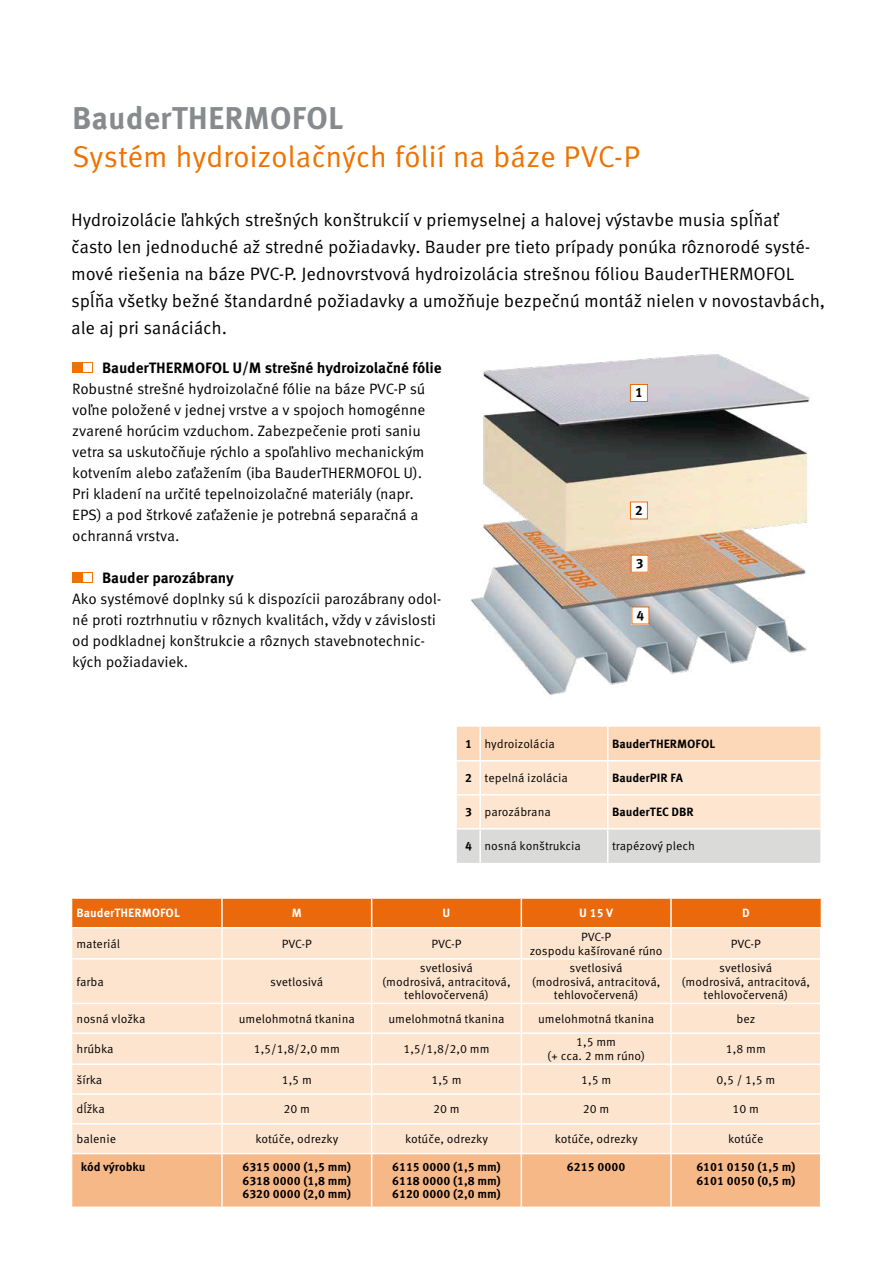
<style>
.page{position:relative;width:893px;height:1263px;background:#fff}
.page>*{position:absolute;margin:0;border:0;box-sizing:border-box;transform-origin:0 0}
.Innen_Head{font:700 31.5px "Meta Correspondence Pro";color:#878b8e}
.Innen_Subhead{font:30px "Meta Correspondence Pro";letter-spacing:-.01em;color:#ed7201}
.Innen_Copy12pt{font:18px/27px "Meta Correspondence Pro";letter-spacing:-.01em;color:#000}
.Innen_Copy10pt{font:15px/21px "Meta Correspondence Pro";letter-spacing:-.01em;color:#000}
.Innen_Copy10pt_fett{font:700 15px "Meta Correspondence Pro";letter-spacing:-.01em;color:#000}
.t1{font:700 13.5px "Meta Correspondence Pro";color:#000}
.t2{font:12px/13.5px "Meta Correspondence Pro";letter-spacing:-.005em;color:#000;text-align:center}
.t3{font:700 12px "Meta Correspondence Pro";color:#000}
.t4{font:700 12px "Meta Correspondence Pro";color:#fff}
</style>
<div class="page">
<div style="left:72px;top:362px;width:10px;height:11px;background:#ed7201"></div>
<svg style="left:82px;top:362px;width:11px;height:11px"></svg>
<div style="left:72px;top:572px;width:10px;height:11px;background:#ed7201"></div>
<svg style="left:82px;top:572px;width:11px;height:11px"></svg>
<svg style="left:457px;top:727px;width:363px;height:136px;background:#f4e0ce"></svg>
<div style="left:72px;top:928px;width:748px;height:75px;background:#fde4cf"></div>
<div style="left:72px;top:898px;width:749px;height:29px;background:#eb690b"></div>
<hr style="left:671px;top:897px;width:150px;height:2px;background:#fff">
<hr style="left:670px;top:899px;width:2px;height:28px;background:#fff">
<hr style="left:221px;top:928px;width:2px;height:30px;background:#fff">
<hr style="left:371px;top:928px;width:1px;height:30px;background:#fff">
<hr style="left:521px;top:928px;width:1px;height:30px;background:#fff">
<hr style="left:670px;top:928px;width:2px;height:30px;background:#fff">
<hr style="left:72px;top:958px;width:150px;height:1px;background:#fff">
<hr style="left:222px;top:958px;width:150px;height:1px;background:#fff">
<hr style="left:221px;top:959px;width:2px;height:44px;background:#fff">
<hr style="left:372px;top:958px;width:149px;height:1px;background:#fff">
<hr style="left:371px;top:959px;width:1px;height:44px;background:#fff">
<hr style="left:521px;top:958px;width:150px;height:1px;background:#fff">
<hr style="left:521px;top:959px;width:1px;height:44px;background:#fff">
<hr style="left:671px;top:958px;width:150px;height:1px;background:#fff">
<hr style="left:670px;top:959px;width:2px;height:44px;background:#fff">
<svg style="left:72px;top:1004px;width:748px;height:202px;background:#fbd9be"></svg>
<hr style="left:72px;top:1153px;width:150px;height:1px;background:#fff">
<hr style="left:222px;top:1153px;width:150px;height:1px;background:#fff">
<hr style="left:221px;top:1154px;width:2px;height:52px;background:#fff">
<hr style="left:372px;top:1153px;width:149px;height:1px;background:#fff">
<hr style="left:371px;top:1154px;width:1px;height:52px;background:#fff">
<hr style="left:521px;top:1153px;width:150px;height:1px;background:#fff">
<hr style="left:521px;top:1154px;width:1px;height:52px;background:#fff">
<hr style="left:671px;top:1153px;width:150px;height:1px;background:#fff">
<hr style="left:670px;top:1154px;width:2px;height:52px;background:#fff">
<img style="left:471px;top:354px;width:339px;height:341px">
<div style="left:630px;top:384px;width:17px;height:17px;background:#fff"></div>
<div style="left:630px;top:384px;width:18px;height:18px;border:1px solid #eb690b"></div>
<div style="left:630px;top:502px;width:17px;height:17px;background:#fff"></div>
<div style="left:630px;top:502px;width:18px;height:17px;border:1px solid #eb690b"></div>
<div style="left:631px;top:555px;width:17px;height:17px;background:#fff"></div>
<div style="left:632px;top:607px;width:17px;height:17px;background:#fff"></div>
<p class="Innen_Head" style="left:72px;top:94px;width:273px">BauderTHERMOFOL</p>
<p class="Innen_Subhead" style="left:72px;top:134px;width:570px">Systém hydroizolačných fólií na báze PVC-P</p>
<p class="Innen_Copy12pt" style="left:71px;top:205px;width:709px">Hydroizolácie ľahkých strešných konštrukcií v priemyselnej a halovej výstavbe musia spĺňať</p>
<p class="Innen_Copy12pt" style="left:71px;top:232px;width:756px">často len jednoduché až stredné požiadavky. Bauder pre tieto prípady ponúka rôznorodé systé&shy;mové riešenia na báze PVC-P. Jednovrstvová hydroizolácia strešnou fóliou BauderTHERMOFOL spĺňa všetky bežné štandardné požiadavky a umožňuje bezpečnú montáž nielen v novostavbách, ale aj pri sanáciách.</p>
<p class="Innen_Copy10pt_fett" style="left:102px;top:356px;width:341px">BauderTHERMOFOL U/M strešné hydroizolačné fólie</p>
<p class="Innen_Copy10pt" style="left:72px;top:377px;width:355px">Robustné strešné hydroizolačné fólie na báze PVC-P sú voľne položené v jednej vrstve a v spojoch homogénne zvarené horúcim vzduchom. Zabezpečenie proti saniu vetra sa uskutočňuje rýchlo a spoľahlivo mechanickým kotvením alebo zaťažením (iba BauderTHERMOFOL U).</p>
<p class="Innen_Copy10pt" style="left:72px;top:482px;width:348px">Pri kladení na určité tepelnoizolačné materiály (napr.<br>EPS) a pod štrkové zaťaženie je potrebná separačná a ochranná vrstva.</p>
<p class="Innen_Copy10pt_fett" style="left:102px;top:566px;width:133px">Bauder parozábrany</p>
<p class="Innen_Copy10pt" style="left:72px;top:587px;width:371px">Ako systémové doplnky sú k dispozícii parozábrany odol&shy;né proti roztrhnutiu v rôznych kvalitách, vždy v závislosti od podkladnej konštrukcie a rôznych stavebnotechnic&shy;kých požiadaviek.</p>
<p class="t1" style="left:635px;top:382px;width:9px">1</p>
<p class="t1" style="left:635px;top:499px;width:9px">2</p>
<p class="t1" style="left:636px;top:553px;width:9px">3</p>
<p class="t1" style="left:636px;top:605px;width:9px">4</p>
<p class="t3" style="left:465px;top:735px;width:8px">1</p>
<p class="t2" style="left:484px;top:737px;width:72px">hydroizolácia</p>
<p class="t3" style="left:612px;top:735px;width:105px">BauderTHERMOFOL</p>
<p class="t3" style="left:465px;top:769px;width:8px">2</p>
<p class="t2" style="left:484px;top:771px;width:85px">tepelná izolácia</p>
<p class="t3" style="left:612px;top:769px;width:73px">BauderPIR FA</p>
<p class="t3" style="left:465px;top:803px;width:8px">3</p>
<p class="t2" style="left:484px;top:805px;width:68px">parozábrana</p>
<p class="t3" style="left:612px;top:803px;width:83px">BauderTEC DBR</p>
<p class="t3" style="left:465px;top:837px;width:8px">4</p>
<p class="t2" style="left:484px;top:839px;width:98px">nosná konštrukcia</p>
<p class="t2" style="left:612px;top:839px;width:84px">trapézový plech</p>
<p class="t4" style="left:77px;top:904px;width:105px">BauderTHERMOFOL</p>
<p class="t4" style="left:292px;top:904px;width:12px">M</p>
<p class="t4" style="left:443px;top:904px;width:9px">U</p>
<p class="t4" style="left:579px;top:904px;width:35px">U 15 V</p>
<p class="t4" style="left:742px;top:904px;width:9px">D</p>
<p class="t2" style="left:77px;top:936px;width:45px">materiál</p>
<p class="t2" style="left:282px;top:936px;width:32px">PVC-P</p>
<p class="t2" style="left:431px;top:936px;width:32px">PVC-P</p>
<p class="t2" style="left:530px;top:929px;width:134px">PVC-P<br>zospodu kašírované rúno</p>
<p class="t2" style="left:731px;top:936px;width:32px">PVC-P</p>
<p class="t2" style="left:77px;top:974px;width:29px">farba</p>
<p class="t2" style="left:270px;top:974px;width:55px">svetlosivá</p>
<p class="t2" style="left:382px;top:960px;width:130px">svetlosivá<br>(modrosivá, antracitová, tehlovočervená)</p>
<p class="t2" style="left:532px;top:960px;width:130px">svetlosivá<br>(modrosivá, antracitová, tehlovočervená)</p>
<p class="t2" style="left:682px;top:960px;width:130px">svetlosivá<br>(modrosivá, antracitová, tehlovočervená)</p>
<p class="t2" style="left:77px;top:1011px;width:70px">nosná vložka</p>
<p class="t2" style="left:239px;top:1011px;width:117px">umelohmotná tkanina</p>
<p class="t2" style="left:388px;top:1011px;width:117px">umelohmotná tkanina</p>
<p class="t2" style="left:538px;top:1011px;width:117px">umelohmotná tkanina</p>
<p class="t2" style="left:736px;top:1011px;width:20px">bez</p>
<p class="t2" style="left:77px;top:1041px;width:39px">hrúbka</p>
<p class="t2" style="left:254px;top:1041px;width:88px">1,5/1,8/2,0 mm</p>
<p class="t2" style="left:403px;top:1041px;width:88px">1,5/1,8/2,0 mm</p>
<p class="t2" style="left:547px;top:1035px;width:100px">1,5 mm<br>(+ cca. 2 mm rúno)</p>
<p class="t2" style="left:726px;top:1041px;width:42px">1,8 mm</p>
<p class="t2" style="left:77px;top:1072px;width:27px">šírka</p>
<p class="t2" style="left:282px;top:1072px;width:32px">1,5 m</p>
<p class="t2" style="left:431px;top:1072px;width:32px">1,5 m</p>
<p class="t2" style="left:581px;top:1072px;width:32px">1,5 m</p>
<p class="t2" style="left:716px;top:1072px;width:60px">0,5 / 1,5 m</p>
<p class="t2" style="left:77px;top:1102px;width:30px">dĺžka</p>
<p class="t2" style="left:284px;top:1102px;width:28px">20 m</p>
<p class="t2" style="left:433px;top:1102px;width:28px">20 m</p>
<p class="t2" style="left:583px;top:1102px;width:28px">20 m</p>
<p class="t2" style="left:733px;top:1102px;width:28px">10 m</p>
<p class="t2" style="left:77px;top:1131px;width:41px">balenie</p>
<p class="t2" style="left:255px;top:1131px;width:85px">kotúče, odrezky</p>
<p class="t2" style="left:405px;top:1131px;width:85px">kotúče, odrezky</p>
<p class="t2" style="left:555px;top:1131px;width:85px">kotúče, odrezky</p>
<p class="t2" style="left:728px;top:1131px;width:37px">kotúče</p>
<p class="t3" style="left:81px;top:1157px;width:66px">kód výrobku</p>
<p class="t3" style="left:242px;top:1157px;width:110px">6315 0000 (1,5 mm)</p>
<p class="t3" style="left:242px;top:1171px;width:110px">6318 0000 (1,8 mm)</p>
<p class="t3" style="left:242px;top:1184px;width:110px">6320 0000 (2,0 mm)</p>
<p class="t3" style="left:392px;top:1157px;width:110px">6115 0000 (1,5 mm)</p>
<p class="t3" style="left:392px;top:1171px;width:110px">6118 0000 (1,8 mm)</p>
<p class="t3" style="left:392px;top:1184px;width:110px">6120 0000 (2,0 mm)</p>
<p class="t3" style="left:567px;top:1157px;width:60px">6215 0000</p>
<p class="t3" style="left:696px;top:1157px;width:101px">6101 0150 (1,5 m)</p>
<p class="t3" style="left:696px;top:1171px;width:101px">6101 0050 (0,5 m)</p>
</div>
